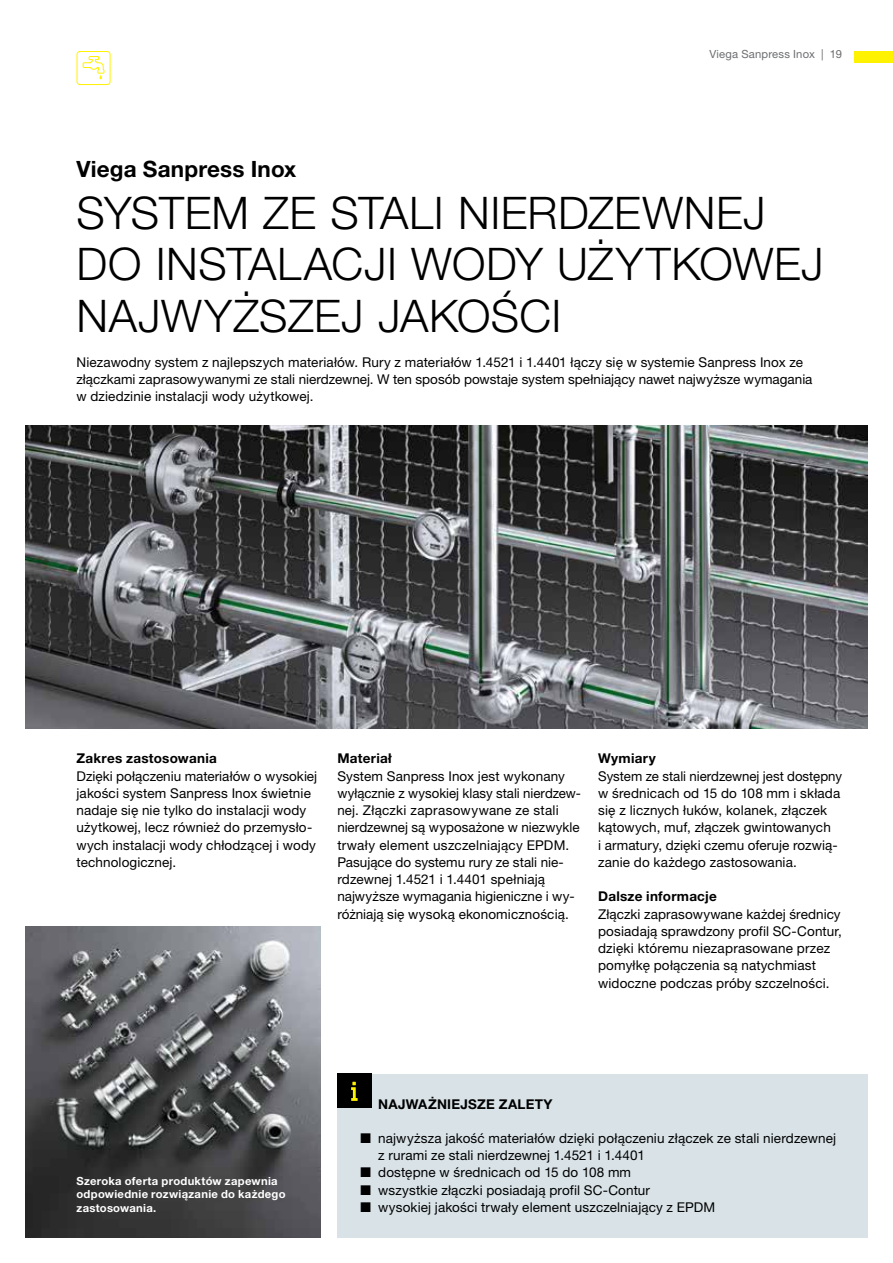
<style>
.page{position:relative;width:893px;height:1263px;background:#fff}
.page>*{position:absolute;margin:0;border:0;box-sizing:border-box;transform-origin:0 0}
.t1{font:45px/51.8px "M Ying Hei PR Cfor Viega W3";letter-spacing:.01em;color:#000}
.t2{font:22.5px "M Ying Hei PR Cfor Viega W7";letter-spacing:.005em;color:#000}
.t3{font:13.5px/17.2px "M Ying Hei PR Cfor Viega W4";letter-spacing:.005em;color:#000}
.t4{font:13.5px "M Ying Hei PR Cfor Viega W7";letter-spacing:.02em;color:#000}
.t5{font:11.25px/13.5px "M Ying Hei PR Cfor Viega W7";letter-spacing:.025em;color:#fff}
.t6{font:11.25px "M Ying Hei PR Cfor Viega W4";letter-spacing:.015em;color:#6d6e71}
</style>
<div class="page">
<img style="left:26px;top:426px;width:841px;height:303px">
<img style="left:26px;top:926px;width:294px;height:311px">
<div style="left:337px;top:1074px;width:530px;height:163px;background:#d8e2e7"></div>
<div style="left:337px;top:1074px;width:34px;height:34px;background:#000"></div>
<svg style="left:351px;top:1082px;width:7px;height:19px"></svg>
<svg style="left:82px;top:56px;width:23px;height:23px"></svg>
<div style="left:77px;top:51px;width:34px;height:34px;border:1px solid #fff200;border-radius:3px"></div>
<div style="left:855px;top:51px;width:38px;height:11px;background:#fff200"></div>
<p class="t6" style="left:709px;top:47px;width:134px">Viega Sanpress Inox | 19</p>
<h2 class="t2" style="left:77px;top:155px;width:221px">Viega Sanpress Inox</h2>
<h1 class="t1" style="left:77px;top:187px;width:749px">SYSTEM ZE STALI NIERDZEWNEJ<br>DO INSTALACJI WODY UŻYTKOWEJ<br>NAJWYŻSZEJ JAKOŚCI</h1>
<p class="t3" style="left:77px;top:353px;width:737px">Niezawodny system z najlepszych materiałów. Rury z materiałów 1.4521 i 1.4401 łączy się w systemie Sanpress Inox ze złączkami zaprasowywanymi ze stali nierdzewnej. W ten sposób powstaje system spełniający nawet najwyższe wymagania w dziedzinie instalacji wody użytkowej.</p>
<p class="t4" style="left:77px;top:750px;width:142px">Zakres zastosowania</p>
<p class="t3" style="left:77px;top:767px;width:242px">Dzięki połączeniu materiałów o wysokiej jakości system Sanpress Inox świetnie nadaje się nie tylko do instalacji wody użytkowej, lecz również do przemysło&shy;wych instalacji wody chłodzącej i wody technologicznej.</p>
<p class="t4" style="left:337px;top:750px;width:56px">Materiał</p>
<p class="t3" style="left:337px;top:767px;width:245px">System Sanpress Inox jest wykonany wyłącznie z wysokiej klasy stali nierdzew&shy;nej. Złączki zaprasowywane ze stali nierdzewnej są wyposażone w niezwykle trwały element uszczelniający EPDM.<br>Pasujące do systemu rury ze stali nie&shy;rdzewnej 1.4521 i 1.4401 spełniają najwyższe wymagania higieniczne i wy&shy;różniają się wysoką ekonomicznością.</p>
<p class="t4" style="left:598px;top:750px;width:59px">Wymiary</p>
<p class="t3" style="left:598px;top:767px;width:245px">System ze stali nierdzewnej jest dostępny w średnicach od 15 do 108 mm i składa się z licznych łuków, kolanek, złączek kątowych, muf, złączek gwintowanych<br>i armatury, dzięki czemu oferuje rozwią&shy;zanie do każdego zastosowania.</p>
<p class="t4" style="left:598px;top:888px;width:120px">Dalsze informacje</p>
<p class="t3" style="left:598px;top:905px;width:245px">Złączki zaprasowywane każdej średnicy posiadają sprawdzony profil SC-Contur, dzięki któremu niezaprasowane przez pomyłkę połączenia są natychmiast widoczne podczas próby szczelności.</p>
<p class="t5" style="left:77px;top:1174px;width:211px">Szeroka oferta produktów zapewnia odpowiednie rozwiązanie do każdego zastosowania.</p>
<p class="t4" style="left:378px;top:1096px;width:176px">NAJWAŻNIEJSZE ZALETY</p>
<p class="t3" style="left:378px;top:1129px;width:459px;text-indent:-18px">■ najwyższa jakość materiałów dzięki połączeniu złączek ze stali nierdzewnej z rurami ze stali nierdzewnej 1.4521 i 1.4401</p>
<p class="t3" style="left:360px;top:1164px;width:272px">■ dostępne w średnicach od 15 do 108 mm</p>
<p class="t3" style="left:360px;top:1181px;width:291px">■ wszystkie złączki posiadają profil SC-Contur</p>
<p class="t3" style="left:360px;top:1198px;width:356px">■ wysokiej jakości trwały element uszczelniający z EPDM</p>
</div>
